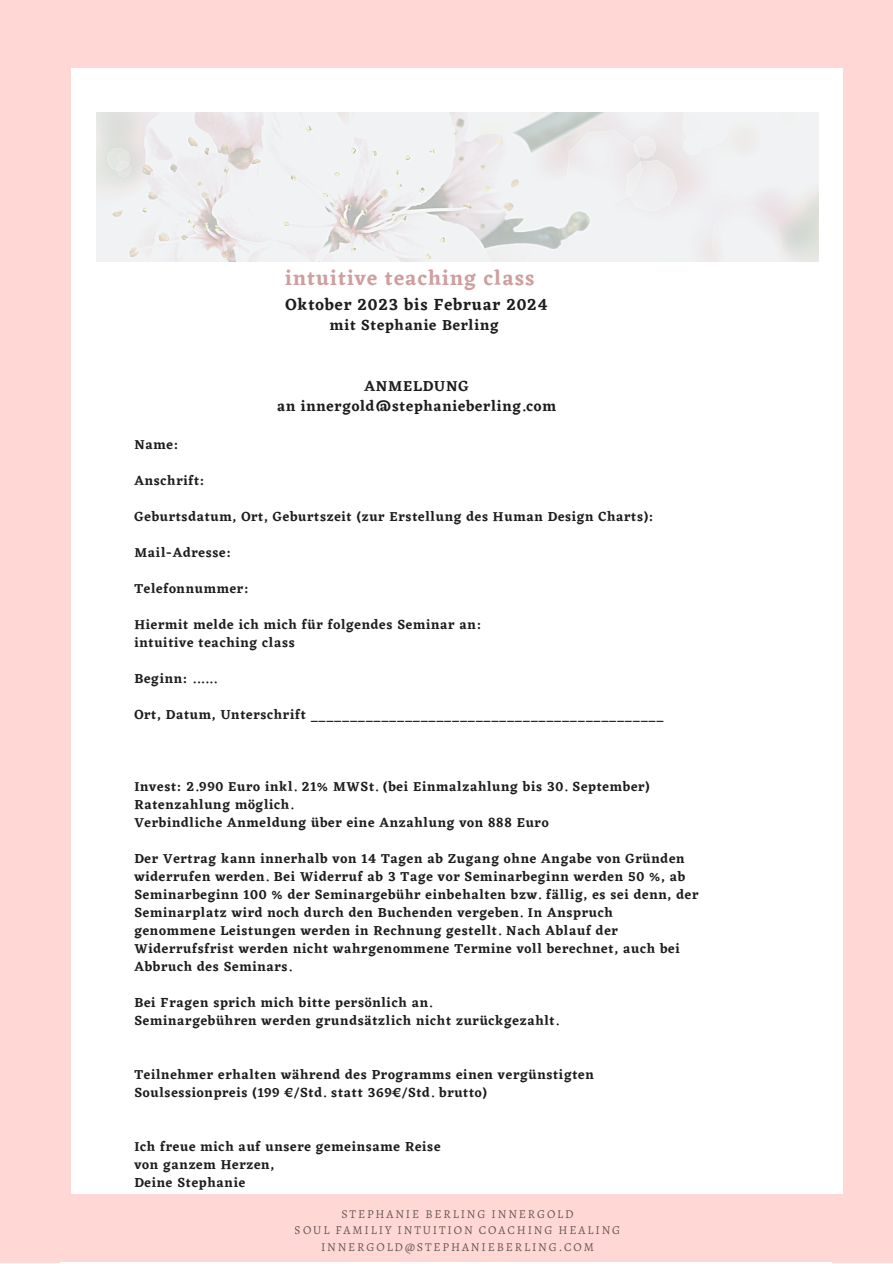
<style>
.page{position:relative;width:893px;height:1264px;background:#fff}
.page>*{position:absolute;margin:0;border:0;box-sizing:border-box;transform-origin:0 0}
.t1{font:600 21px "Eczar";letter-spacing:.05em;color:#cf9e9f}
.t2{font:600 16.5px "Eczar";letter-spacing:.05em;color:#1d1d1d}
.t3{font:600 15px "Eczar";letter-spacing:.05em;color:#1d1d1d}
.t4{font:600 13.5px/18px "Eczar";letter-spacing:.05em;color:#1d1d1d}
.t5{font:12px/16px "Alegreya";letter-spacing:.155em;color:#000;text-align:center}
</style>
<div class="page">
<div style="left:0;top:0;width:892px;height:1262px;background:#ffd8d5"></div>
<div style="left:72px;top:68px;width:771px;height:1125px;background:#fff"></div>
<img style="left:97px;top:113px;width:721px;height:148px">
<p class="t1" style="left:285px;top:265px;width:251px">intuitive teaching class</p>
<p class="t2" style="left:285px;top:294px;width:263px">Oktober 2023 bis Februar 2024</p>
<p class="t3" style="left:330px;top:316px;width:170px">mit Stephanie Berling</p>
<p class="t3" style="left:364px;top:377px;width:106px">ANMELDUNG</p>
<p class="t3" style="left:277px;top:397px;width:280px">an innergold@stephanieberling.com</p>
<p class="t4" style="left:134px;top:435px;width:46px">Name:</p>
<p class="t4" style="left:134px;top:471px;width:72px">Anschrift:</p>
<p class="t4" style="left:134px;top:507px;width:520px">Geburtsdatum, Ort, Geburtszeit (zur Erstellung des Human Design Charts):</p>
<p class="t4" style="left:134px;top:543px;width:98px">Mail-Adresse:</p>
<p class="t4" style="left:134px;top:579px;width:116px">Telefonnummer:</p>
<p class="t4" style="left:134px;top:615px;width:348px">Hiermit melde ich mich für folgendes Seminar an:</p>
<p class="t4" style="left:134px;top:633px;width:162px">intuitive teaching class</p>
<p class="t4" style="left:134px;top:669px;width:84px">Beginn: ......</p>
<p class="t4" style="left:134px;top:705px;width:530px">Ort, Datum, Unterschrift _____________________________________________</p>
<p class="t4" style="left:134px;top:777px;width:516px">Invest: 2.990 Euro inkl. 21% MWSt. (bei Einmalzahlung bis 30. September)</p>
<p class="t4" style="left:134px;top:795px;width:161px">Ratenzahlung möglich.</p>
<p class="t4" style="left:134px;top:813px;width:415px">Verbindliche Anmeldung über eine Anzahlung von 888 Euro</p>
<p class="t4" style="left:134px;top:849px;width:565px">Der Vertrag kann innerhalb von 14 Tagen ab Zugang ohne Angabe von Gründen widerrufen werden. Bei Widerruf ab 3 Tage vor Seminarbeginn werden 50 %, ab Seminarbeginn 100 % der Seminargebühr einbehalten bzw. fällig, es sei denn, der Seminarplatz wird noch durch den Buchenden vergeben. In Anspruch<br>genommene Leistungen werden in Rechnung gestellt. Nach Ablauf der Widerrufsfrist werden nicht wahrgenommene Termine voll berechnet, auch bei Abbruch des Seminars.</p>
<p class="t4" style="left:134px;top:993px;width:299px">Bei Fragen sprich mich bitte persönlich an.</p>
<p class="t4" style="left:134px;top:1011px;width:426px">Seminargebühren werden grundsätzlich nicht zurückgezahlt.</p>
<p class="t4" style="left:134px;top:1065px;width:461px">Teilnehmer erhalten während des Programms einen vergünstigten<br>Soulsessionpreis (199 €/Std. statt 369€/Std. brutto)</p>
<p class="t4" style="left:134px;top:1137px;width:307px">Ich freue mich auf unsere gemeinsame Reise</p>
<p class="t4" style="left:134px;top:1155px;width:141px">von ganzem Herzen,</p>
<p class="t4" style="left:134px;top:1173px;width:112px">Deine Stephanie</p>
<p class="t5" style="left:295px;top:1206px;width:327px">STEPHANIE BERLING INNERGOLD<br>SOUL FAMILIY INTUITION COACHING HEALING<br>INNERGOLD@STEPHANIEBERLING.COM</p>
</div>
